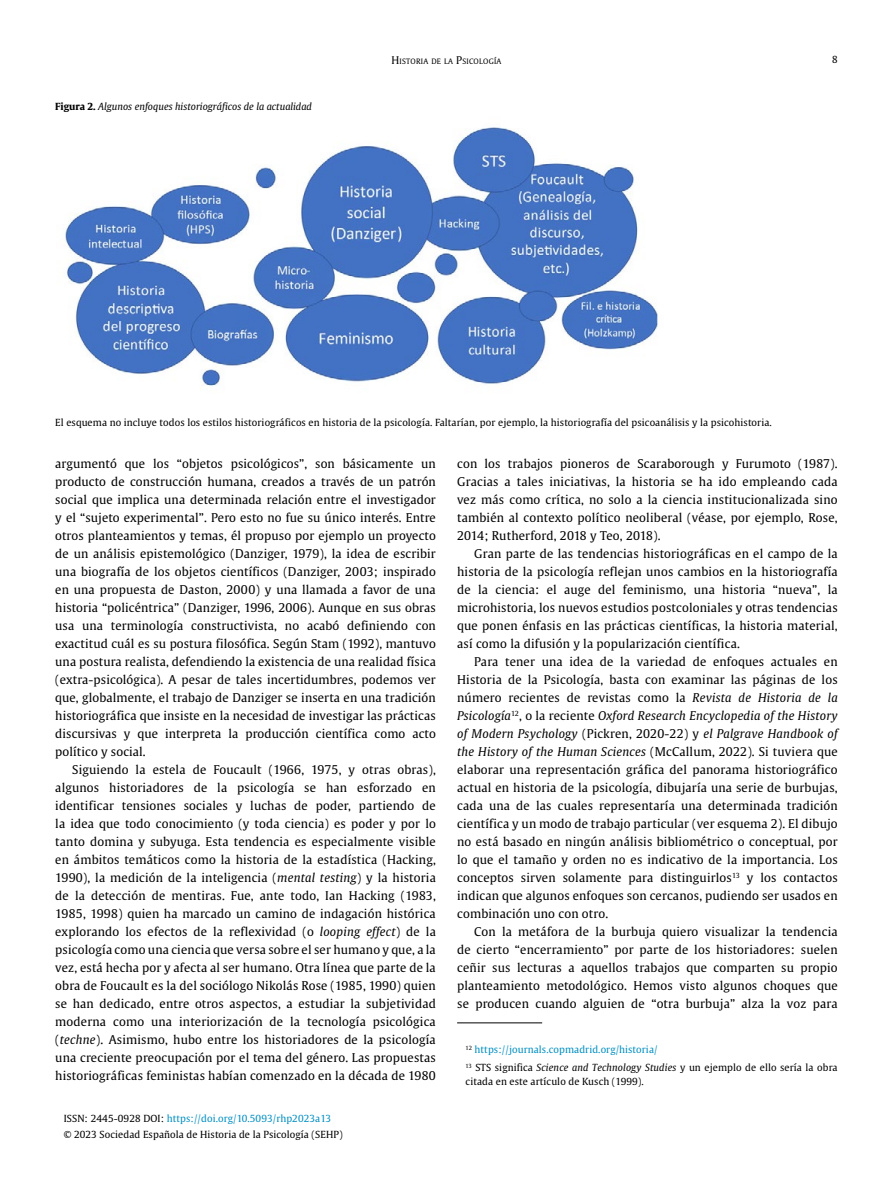
<style>
.page{position:relative;width:893px;height:1191px;background:#fff}
.page>*{position:absolute;margin:0;border:0;box-sizing:border-box;transform-origin:0 0}
.t1{font:12px/18px "Gulliver";letter-spacing:.015em;color:#000;text-align:justify}
.t2{font:9.75px/15.6px "Gulliver";letter-spacing:.01em;color:#000}
.t3{font:9.75px/17.7px "Gulliver";letter-spacing:.01em;color:#008fc2}
.t4{font:italic 9.75px "Gulliver";color:#000}
.t5{font:7.35px "Gulliver";letter-spacing:.035em;color:#000}
.s1{font-weight:700;font-style:normal}
.s2{font-size:10.5px}
.s3{font-style:italic}
.s4{color:#008fc2}
.s5{color:#000}
.s6{font-style:italic;color:#000}
</style>
<div class="page">
<hr style="left:457px;top:1022px;width:85px;height:1px;background:#000">
<img style="left:65px;top:127px;width:593px;height:259px">
<p class="t4" style="left:55px;top:100px;width:258px"><span class="s1">Figura 2.</span> Algunos enfoques historiográficos de la actualidad</p>
<p class="t5" style="left:391px;top:56px;width:111px"><span class="s2">H</span>ISTORIA DE LA <span class="s2">P</span>SICOLOGÍA</p>
<p class="t2" style="left:832px;top:52px;width:7px">8</p>
<p class="t2" style="left:55px;top:415px;width:718px">El esquema no incluye todos los estilos historiográficos en historia de la psicología. Faltarían, por ejemplo, la historiografía del psicoanálisis y la psicohistoria.</p>
<p class="t1" style="left:55px;top:455px;width:382px">argumentó que los “objetos psicológicos”, son básicamente un producto de construcción humana, creados a través de un patrón social que implica una determinada relación entre el investigador y el “sujeto experimental”. Pero esto no fue su único interés. Entre otros planteamientos y temas, él propuso por ejemplo un proyecto de un análisis epistemológico (Danziger, 1979), la idea de escribir una biografía de los objetos científicos (Danziger, 2003; inspirado en una propuesta de Daston, 2000) y una llamada a favor de una historia “policéntrica” (Danziger, 1996, 2006). Aunque en sus obras usa una terminología constructivista, no acabó definiendo con exactitud cuál es su postura filosófica. Según Stam (1992), mantuvo una postura realista, defendiendo la existencia de una realidad física (extra-psicológica). A pesar de tales incertidumbres, podemos ver que, globalmente, el trabajo de Danziger se inserta en una tradición historiográfica que insiste en la necesidad de investigar las prácticas discursivas y que interpreta la producción científica como acto político y social.</p>
<p class="t1" style="left:55px;top:761px;width:382px;text-indent:17px">Siguiendo la estela de Foucault (1966, 1975, y otras obras), algunos historiadores de la psicología se han esforzado en identificar tensiones sociales y luchas de poder, partiendo de la idea que todo conocimiento (y toda ciencia) es poder y por lo tanto domina y subyuga. Esta tendencia es especialmente visible en ámbitos temáticos como la historia de la estadística (Hacking, 1990), la medición de la inteligencia (<span class="s3">mental testing</span>) y la historia de la detección de mentiras. Fue, ante todo, Ian Hacking (1983, 1985, 1998) quien ha marcado un camino de indagación histórica explorando los efectos de la reflexividad (o <span class="s3">looping effect</span>) de la psicología como una ciencia que versa sobre el ser humano y que, a la vez, está hecha por y afecta al ser humano. Otra línea que parte de la obra de Foucault es la del sociólogo Nikolás Rose (1985, 1990) quien se han dedicado, entre otros aspectos, a estudiar la subjetividad moderna como una interiorización de la tecnología psicológica (<span class="s3">techne</span>). Asimismo, hubo entre los historiadores de la psicología una creciente preocupación por el tema del género. Las propuestas historiográficas feministas habían comenzado en la década de 1980</p>
<p class="t2" style="left:64px;top:1110px;width:280px">ISSN: 2445-0928 DOI: <span class="s4">https://doi.org/10.5093/rhp2023a13<br></span>© 2023 Sociedad Española de Historia de la Psicología (SEHP)</p>
<p class="t1" style="left:457px;top:455px;width:382px">con los trabajos pioneros de Scaraborough y Furumoto (1987).<br>Gracias a tales iniciativas, la historia se ha ido empleando cada vez más como crítica, no solo a la ciencia institucionalizada sino también al contexto político neoliberal (véase, por ejemplo, Rose, 2014; Rutherford, 2018 y Teo, 2018).</p>
<p class="t1" style="left:457px;top:545px;width:382px;text-indent:17px">Gran parte de las tendencias historiográficas en el campo de la historia de la psicología reflejan unos cambios en la historiografía de la ciencia: el auge del feminismo, una historia “nueva”, la microhistoria, los nuevos estudios postcoloniales y otras tendencias que ponen énfasis en las prácticas científicas, la historia material, así como la difusión y la popularización científica.</p>
<p class="t1" style="left:457px;top:653px;width:382px;text-indent:17px">Para tener una idea de la variedad de enfoques actuales en Historia de la Psicología, basta con examinar las páginas de los número recientes de revistas como la <span class="s3">Revista de Historia de la Psicología</span><sup>12</sup>, o la reciente <span class="s3">Oxford Research Encyclopedia of the History of Modern Psychology</span> (Pickren, 2020-22) y <span class="s3">el Palgrave Handbook of the History of the Human Sciences</span> (McCallum, 2022). Si tuviera que elaborar una representación gráfica del panorama historiográfico actual en historia de la psicología, dibujaría una serie de burbujas, cada una de las cuales representaría una determinada tradición científica y un modo de trabajo particular (ver esquema 2). El dibujo no está basado en ningún análisis bibliométrico o conceptual, por lo que el tamaño y orden no es indicativo de la importancia. Los conceptos sirven solamente para distinguirlos<sup>13</sup> y los contactos indican que algunos enfoques son cercanos, pudiendo ser usados en combinación uno con otro.</p>
<p class="t1" style="left:457px;top:923px;width:382px;text-indent:17px">Con la metáfora de la burbuja quiero visualizar la tendencia de cierto “encerramiento” por parte de los historiadores: suelen ceñir sus lecturas a aquellos trabajos que comparten su propio planteamiento metodológico. Hemos visto algunos choques que se producen cuando alguien de “otra burbuja” alza la voz para</p>
<p class="t3" style="left:466px;top:1041px;width:374px"><sup>12</sup> https://journals.copmadrid.org/historia/<br><sup>13</sup> <span class="s5">STS significa</span> <span class="s6">Science and Technology Studies</span> <span class="s5">y un ejemplo de ello sería la obra</span></p>
<p class="t2" style="left:466px;top:1073px;width:180px">citada en este artículo de Kusch (1999).</p>
</div>
